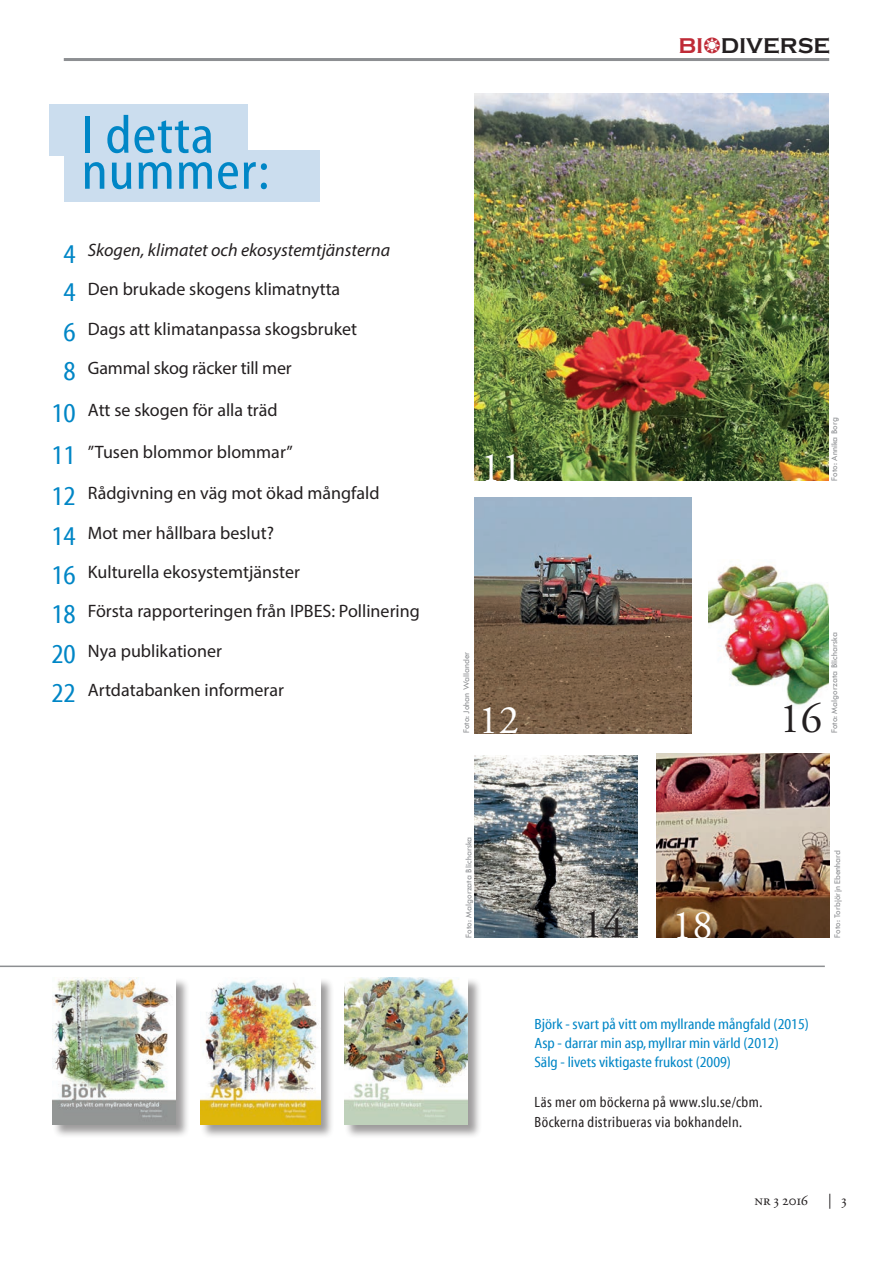
<style>
.page{position:relative;width:893px;height:1263px;background:#fff}
.page>*{position:absolute;margin:0;border:0;box-sizing:border-box;transform-origin:0 0}
.t1{font:54px "Myriad Cn Web";letter-spacing:.02em;color:#0086c6}
.t2{font:42.6px "Adobe Garamond Pro";color:#231f20}
.t3{font:42px "Adobe Garamond Pro";color:#fff}
.t4{font:40.5px "Adobe Garamond Pro";color:#fff}
.t5{font:40.5px "Adobe Garamond Pro";color:#231f20}
.t6{font:700 22.05px "Copperplate Gothic";color:#231f20}
.t7{font:18px/38.8px "Myriad Pro";color:#231f20}
.t8{font:italic 18px/38.2px "Myriad Pro";color:#231f20}
.t9{font:15px/19.2px "Myriad Cn Web";color:#0086c6}
.t10{font:15px/19.5px "Myriad Cn Web";letter-spacing:.035em;color:#231f20;scale:.92 1}
.t11{font:15px "Adobe Garamond Pro";letter-spacing:-.005em;color:#231f20}
.t12{font:9px "Tw Cen";color:#8d8f92}
.s1{color:#bf2b37}
.s2{font-family:"Myriad Cn Web";font-style:normal;font-size:27px;color:#0086c6}
.s3{font-style:normal}
.s4{font-family:"Myriad Cn Web";font-size:27px;color:#0086c6}
</style>
<div class="page">
<hr style="left:64px;top:58px;width:765px;height:3px;background:#8d8f92">
<div style="left:50px;top:104px;width:198px;height:52px;background:#cbddee"></div>
<div style="left:64px;top:150px;width:255px;height:52px;background:#cbddee"></div>
<hr style="left:0;top:965px;width:825px;height:2px;background:#8d8f92">
<img style="left:656px;top:753px;width:173px;height:184px">
<img style="left:475px;top:94px;width:353px;height:386px">
<img style="left:475px;top:497px;width:216px;height:236px">
<img style="left:708px;top:565px;width:120px;height:141px">
<img style="left:474px;top:755px;width:164px;height:182px">
<div style="left:52px;top:977px;width:138px;height:161px;background:#231f20;opacity:.44"></div>
<img style="left:52px;top:977px;width:124px;height:148px">
<div style="left:344px;top:977px;width:138px;height:161px;background:#231f20;opacity:.44"></div>
<img style="left:344px;top:978px;width:124px;height:147px">
<div style="left:200px;top:977px;width:135px;height:161px;background:#231f20;opacity:.44"></div>
<img style="left:200px;top:978px;width:120px;height:147px">
<p class="t6" style="left:678px;top:34px;width:153px"><span class="s1">BI</span> DIVERSE</p>
<h1 class="t1" style="left:82px;top:106px;width:134px">I detta</h1>
<h1 class="t1" style="left:82px;top:142px;width:189px">nummer:</h1>
<p class="t8" style="left:64px;top:231px;width:328px"><span class="s2">4</span> Skogen, klimatet och ekosystemtjänsterna<br><span class="s2">4</span> <span class="s3">Den brukade skogens klimatnytta</span></p>
<p class="t7" style="left:64px;top:309px;width:295px;line-height:39.5px"><span class="s4">6</span> Dags att klimatanpassa skogsbruket<br><span class="s4">8</span> Gammal skog räcker till mer</p>
<p class="t7" style="left:51px;top:390px;width:228px"><span class="s4">10</span> Att se skogen för alla träd</p>
<p class="t7" style="left:51px;top:432px;width:243px"><span class="s4">11</span> ”Tusen blommor blommar”</p>
<p class="t7" style="left:51px;top:473px;width:330px"><span class="s4">12</span> Rådgivning en väg mot ökad mångfald</p>
<p class="t7" style="left:51px;top:513px;width:370px"><span class="s4">14</span> Mot mer hållbara beslut?<br><span class="s4">16</span> Kulturella ekosystemtjänster<br><span class="s4">18</span> Första rapporteringen från IPBES: Pollinering</p>
<p class="t7" style="left:51px;top:631px;width:234px"><span class="s4">20</span> Nya publikationer<br><span class="s4">22</span> Artdatabanken informerar</p>
<p class="t12" style="left:461px;top:733px;width:83px;rotate:-90deg">Foto: Johan Wallander</p>
<h3 class="t3" style="left:481px;top:443px;width:43px">11</h3>
<p class="t12" style="left:829px;top:480px;width:65px;rotate:-90deg">Foto: Annika Borg</p>
<h3 class="t4" style="left:478px;top:696px;width:42px">12</h3>
<h2 class="t2" style="left:779px;top:692px;width:44px">16</h2>
<p class="t12" style="left:829px;top:733px;width:102px;rotate:-90deg">Foto: Malgorzata Blicharska</p>
<p class="t12" style="left:463px;top:937px;width:102px;rotate:-90deg">Foto: Malgorzata Blicharska</p>
<h3 class="t5" style="left:583px;top:900px;width:42px">14</h3>
<h3 class="t4" style="left:672px;top:901px;width:42px">18</h3>
<p class="t12" style="left:832px;top:937px;width:89px;rotate:-90deg">Foto: Torbjörjn Ebenhard</p>
<p class="t9" style="left:534px;top:1015px;width:276px">Björk - svart på vitt om myllrande mångfald (2015)<br>Asp - darrar min asp, myllrar min värld (2012)<br>Sälg - livets viktigaste frukost (2009)</p>
<p class="t10" style="left:534px;top:1093px;width:249px">Läs mer om böckerna på www.slu.se/cbm.<br>Böckerna distribueras via bokhandeln.</p>
<p class="t11" style="left:754px;top:1191px;width:55px">nr 3 2016</p>
<p class="t11" style="left:828px;top:1191px;width:20px">| 3</p>
</div>
